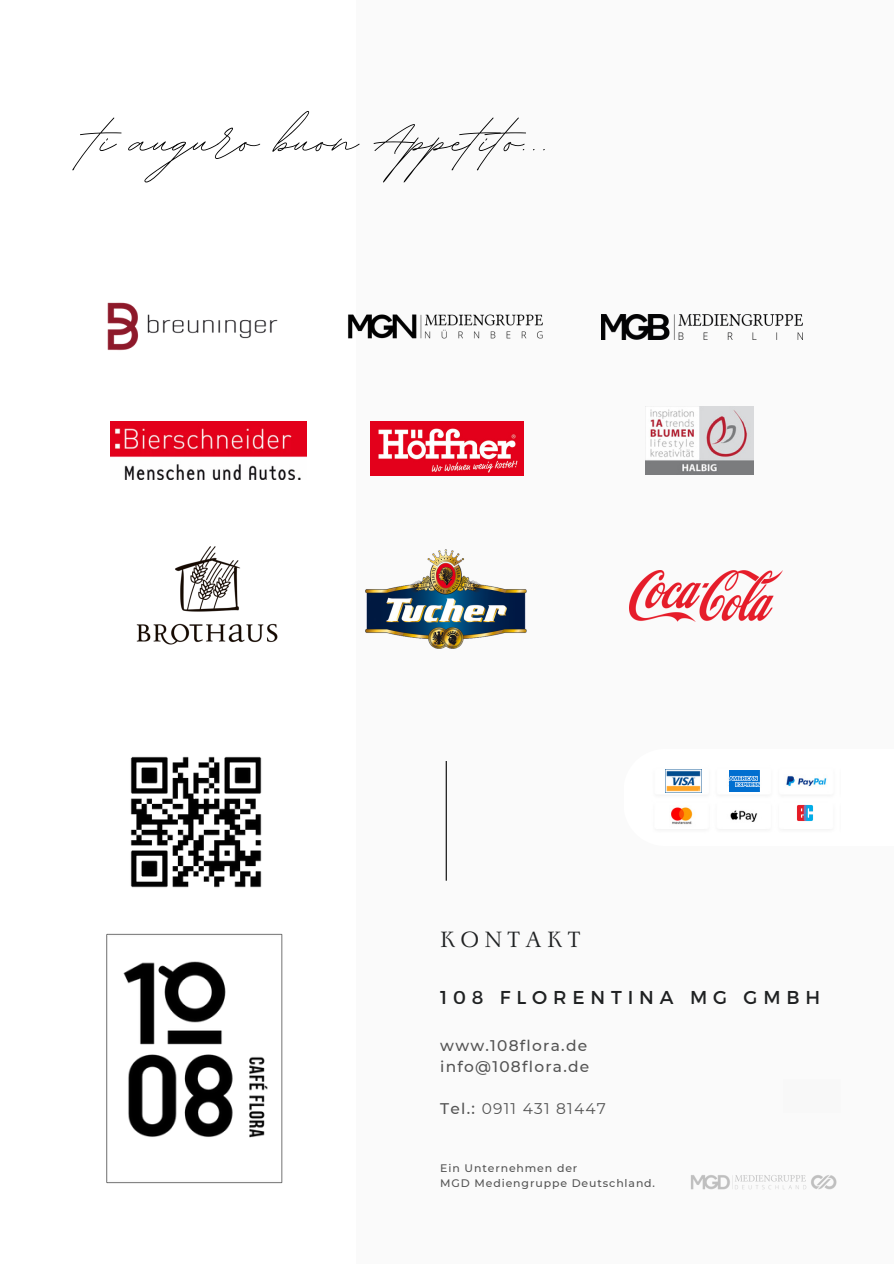
<style>
.page{position:relative;width:894px;height:1264px;background:#fff}
.page>*{position:absolute;margin:0;border:0;box-sizing:border-box;transform-origin:0 0}
.t1{font:78px "BD Script";color:#000}
.t2{font:24.6px "Monterchi Serif";letter-spacing:.225em;color:#1f2122}
.t3{font:18.6px "Montserrat";letter-spacing:.315em;color:#1f2122}
.t4{font:500 15.45px/20.9px "Montserrat";letter-spacing:.08em;color:#545454}
.t5{font:15.45px "Montserrat";letter-spacing:.08em;color:#545454}
.t6{font:500 10.95px "Montserrat";letter-spacing:.08em;color:#545454}
.s1{font-weight:500}
</style>
<div class="page">
<div style="left:356px;top:0;width:537px;height:1263px;background:#f8f8f8"></div>
<hr style="left:445px;top:761px;width:1px;height:119px;background:#000">
<img style="left:106px;top:933px;width:177px;height:251px">
<img style="left:130px;top:756px;width:132px;height:132px">
<img style="left:107px;top:302px;width:171px;height:49px">
<img style="left:348px;top:314px;width:195px;height:25px">
<img style="left:601px;top:314px;width:201px;height:25px">
<img style="left:665px;top:769px;width:162px;height:55px">
<img style="left:729px;top:770px;width:30px;height:21px">
<img style="left:665px;top:769px;width:35px;height:23px">
<div style="left:782px;top:804px;width:42px;height:20px;background:#fff"></div>
<img style="left:793px;top:802px;width:23px;height:19px">
<img style="left:645px;top:406px;width:108px;height:69px">
<img style="left:370px;top:421px;width:153px;height:54px">
<img style="left:111px;top:421px;width:196px;height:58px">
<img style="left:136px;top:546px;width:142px;height:99px">
<img style="left:629px;top:570px;width:153px;height:51px">
<img style="left:365px;top:549px;width:162px;height:100px">
<img style="left:691px;top:1175px;width:146px;height:15px">
<p class="t1" style="left:89px;top:89px;width:465px">ti auguro buon Appetito...</p>
<p class="t2" style="left:440px;top:927px;width:142px">KONTAKT</p>
<h3 class="t3" style="left:440px;top:985px;width:381px">108 FLORENTINA MG GMBH</h3>
<h4 class="t4" style="left:440px;top:1035px;width:150px">www.108flora.de info@108flora.de</h4>
<h5 class="t5" style="left:440px;top:1099px;width:167px"><span class="s1">Tel.:</span> 0911 431 81447</h5>
<p class="t6" style="left:440px;top:1161px;width:139px">Ein Unternehmen der</p>
<p class="t6" style="left:440px;top:1176px;width:216px">MGD Mediengruppe Deutschland.</p>
</div>
